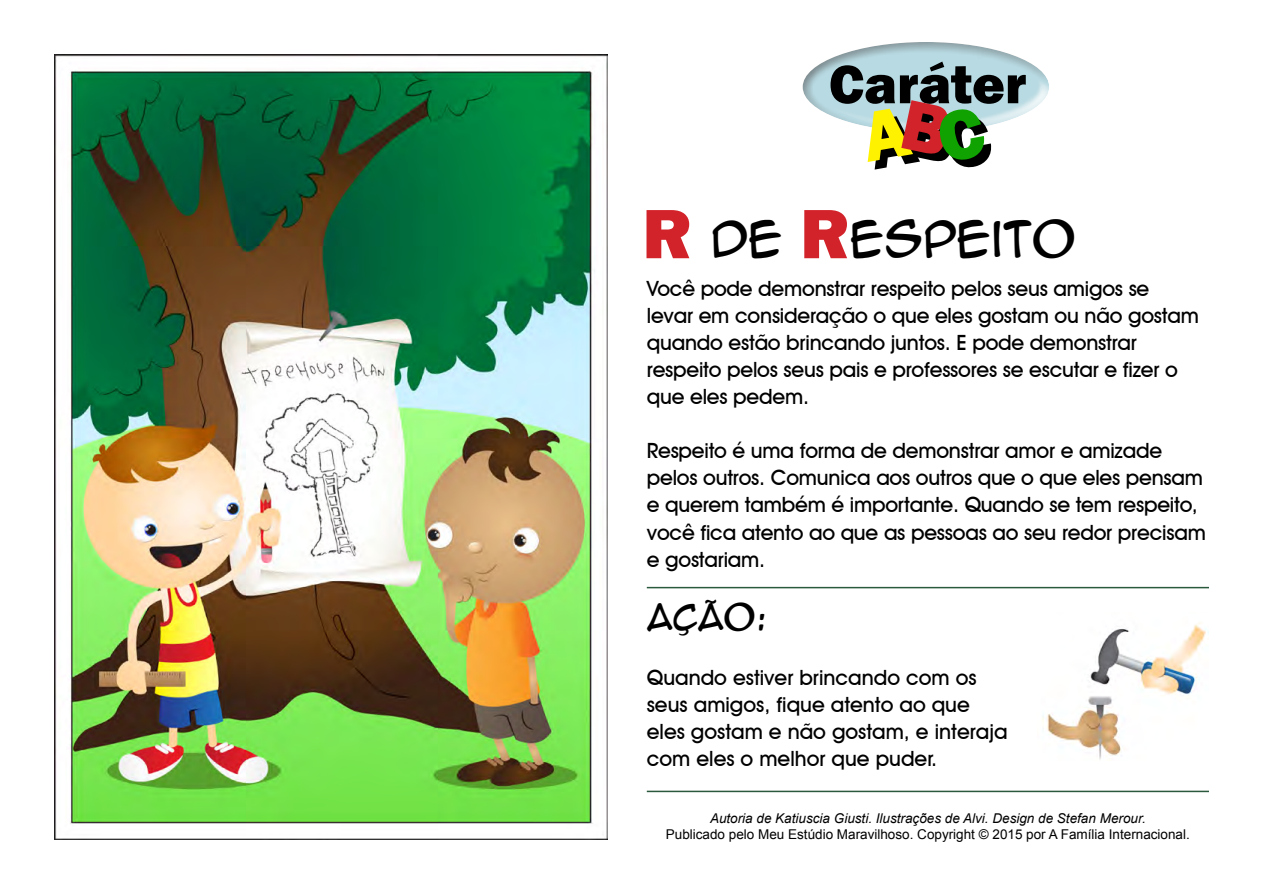
<style>
.page{position:relative;width:1263px;height:893px;background:#fff}
.page>*{position:absolute;margin:0;border:0;box-sizing:border-box;transform-origin:0 0}
.t1{font:800 56.1px "Franklin Gothic";color:#000}
.t2{font:45px "Anime Ace 2.0 BB";color:#000}
.t3{font:33px "Anime Ace 2.0 BB";color:#000}
.t4{font:500 21px/27px "Avant Garde IT Cby BT";letter-spacing:-.01em;color:#000}
.t5{font:13.5px "Arial";color:#000}
.t6{font:italic 13.5px "Arial";color:#000}
.s1{font-family:"Franklin Gothic";font-weight:800;font-size:72.3px;color:#d2232a}
</style>
<div class="page">
<img style="left:54px;top:54px;width:554px;height:785px">
<img style="left:1042px;top:622px;width:167px;height:138px">
<hr style="left:647px;top:587px;width:562px;height:1px;background:#2b593d">
<hr style="left:647px;top:791px;width:562px;height:1px;background:#2b593d">
<div style="left:792px;top:31px;width:259px;height:102px;background:#000;opacity:.75"></div>
<svg style="left:866px;top:105px;width:129px;height:28px;background:#c5e0e7"></svg>
<h1 class="t1" style="left:829px;top:48px;width:199px">Caráter</h1>
<h2 class="t2" style="left:642px;top:210px;width:435px"><span class="s1">R</span> DE <span class="s1">R</span>ESPEITO</h2>
<p class="t4" style="left:647px;top:275px;width:554px">Você pode demonstrar respeito pelos seus amigos se levar em consideração o que eles gostam ou não gostam quando estão brincando juntos. E pode demonstrar respeito pelos seus pais e professores se escutar e fizer o que eles pedem.</p>
<p class="t4" style="left:647px;top:437px;width:561px">Respeito é uma forma de demonstrar amor e amizade pelos outros. Comunica aos outros que o que eles pensam e querem também é importante. Quando se tem respeito, você fica atento ao que as pessoas ao seu redor precisam e gostariam.</p>
<h3 class="t3" style="left:647px;top:596px;width:121px">AÇÃO:</h3>
<p class="t4" style="left:647px;top:664px;width:362px">Quando estiver brincando com os seus amigos, fique atento ao que eles gostam e não gostam, e interaja com eles o melhor que puder.</p>
<p class="t6" style="left:710px;top:809px;width:437px">Autoria de Katiuscia Giusti. Ilustrações de Alvi. Design de Stefan Merour.</p>
<p class="t5" style="left:666px;top:825px;width:525px">Publicado pelo Meu Estúdio Maravilhoso. Copyright © 2015 por A Família Internacional.</p>
</div>
